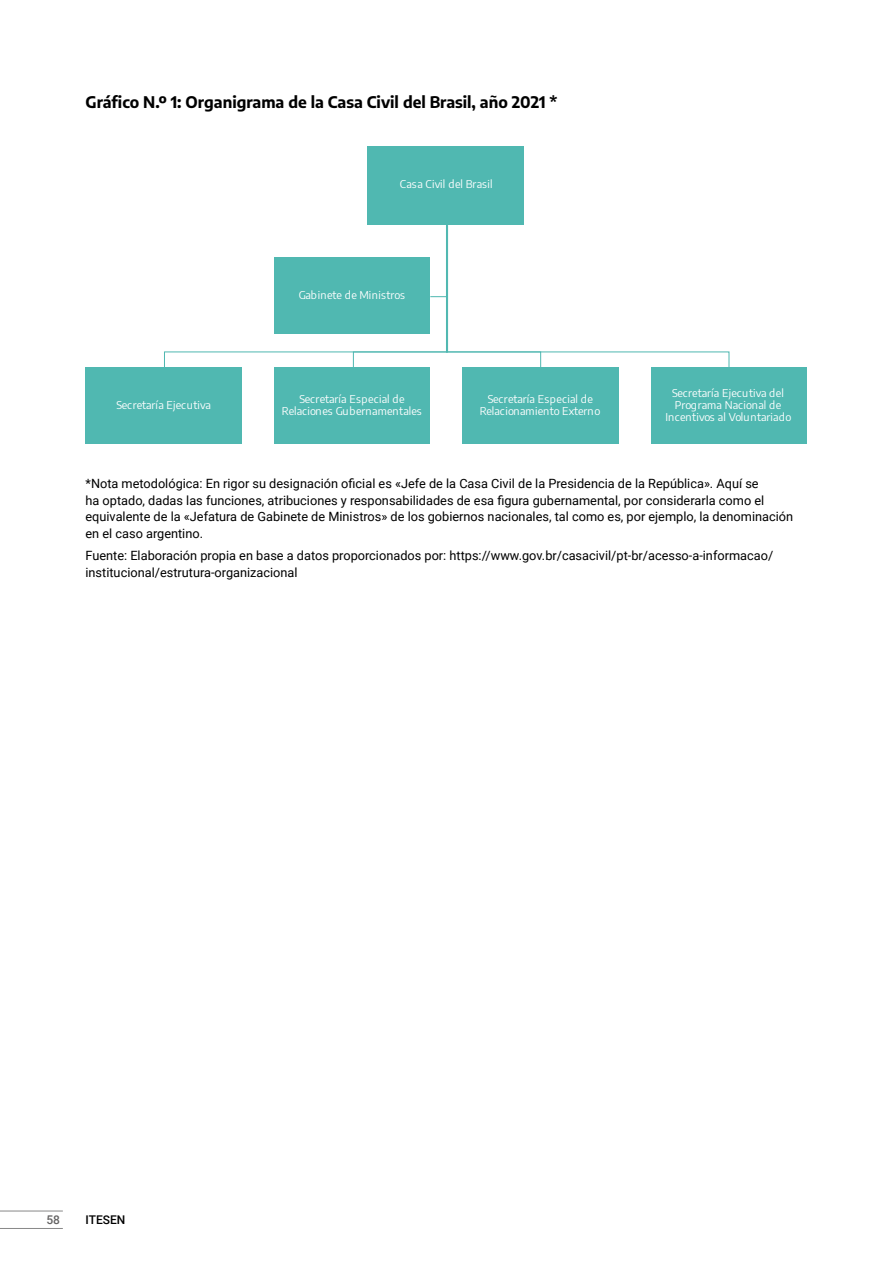
<style>
.page{position:relative;width:893px;height:1263px;background:#fff}
.page>*{position:absolute;margin:0;border:0;box-sizing:border-box;transform-origin:0 0}
.t1{font:700 15.75px "Encode Sans";color:#000}
.t2{font:12.75px/16.5px "Roboto";color:#000}
.t3{font:500 12px "Roboto";color:#000}
.t4{font:500 12px "Roboto";color:#646363}
.t5{font:10.8px/12.1px "Encode Sans";letter-spacing:.015em;color:#fff;text-align:center}
</style>
<div class="page">
<hr style="left:0;top:1211px;width:63px;height:1px;background:#878787">
<hr style="left:0;top:1228px;width:63px;height:1px;background:#878787">
<svg style="left:164px;top:224px;width:566px;height:145px"></svg>
<div style="left:368px;top:146px;width:156px;height:78px;background:#50b8b1"></div>
<div style="left:86px;top:367px;width:156px;height:77px;background:#50b8b1"></div>
<div style="left:274px;top:367px;width:156px;height:77px;background:#50b8b1"></div>
<div style="left:462px;top:367px;width:156px;height:77px;background:#50b8b1"></div>
<div style="left:651px;top:367px;width:155px;height:77px;background:#50b8b1"></div>
<div style="left:274px;top:257px;width:156px;height:77px;background:#50b8b1"></div>
<p class="t1" style="left:86px;top:90px;width:474px">Gráfico N.º 1: Organigrama de la Casa Civil del Brasil, año 2021 *</p>
<p class="t5" style="left:400px;top:177px;width:94px">Casa Civil del Brasil</p>
<p class="t5" style="left:299px;top:288px;width:108px">Gabinete de Ministros</p>
<p class="t5" style="left:117px;top:399px;width:96px">Secretaría Ejecutiva</p>
<p class="t5" style="left:282px;top:392px;width:141px">Secretaría Especial de<br>Relaciones Gubernamentales</p>
<p class="t5" style="left:480px;top:392px;width:122px">Secretaría Especial de<br>Relacionamiento Externo</p>
<p class="t5" style="left:665px;top:386px;width:128px">Secretaría Ejecutiva del<br>Programa Nacional de<br>Incentivos al Voluntariado</p>
<p class="t2" style="left:86px;top:475px;width:709px">*Nota metodológica: En rigor su designación oficial es «Jefe de la Casa Civil de la Presidencia de la República». Aquí se<br>ha optado, dadas las funciones, atribuciones y responsabilidades de esa figura gubernamental, por considerarla como el equivalente de la «Jefatura de Gabinete de Ministros» de los gobiernos nacionales, tal como es, por ejemplo, la denominación en el caso argentino.</p>
<p class="t2" style="left:86px;top:547px;width:689px">Fuente: Elaboración propia en base a datos proporcionados por: https://www.gov.br/casacivil/pt-br/acesso-a-informacao/ institucional/estrutura-organizacional</p>
<p class="t4" style="left:46px;top:1212px;width:15px">58</p>
<p class="t3" style="left:86px;top:1211px;width:41px">ITESEN</p>
</div>
